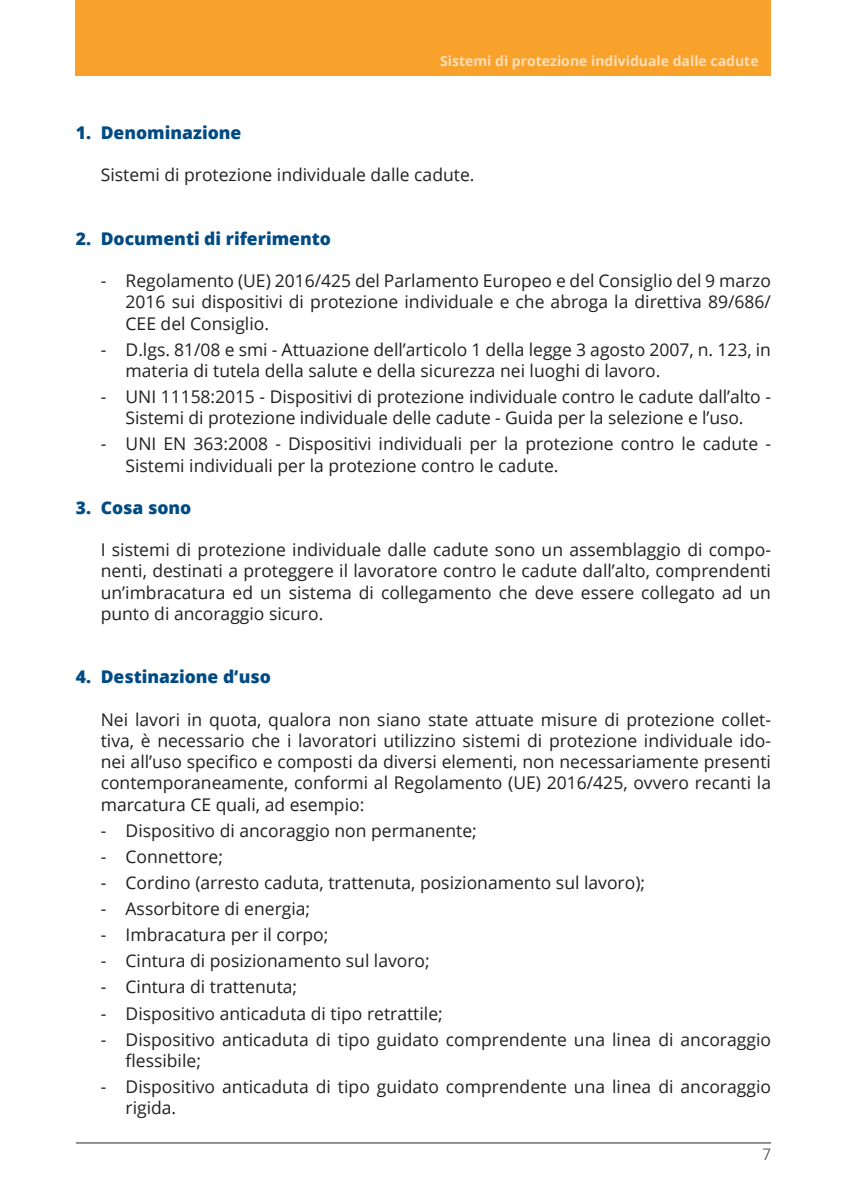
<style>
.page{position:relative;width:847px;height:1194px;background:#fff}
.page>*{position:absolute;margin:0;border:0;box-sizing:border-box;transform-origin:0 0}
.t1{font:17.5px/21.2px "Open Sans";color:#231f20}
.t2{font:800 17.5px "Open Sans";color:#004b84}
.t3{font:300 15.75px "Open Sans";color:#231f20}
.t4{font:700 14px "Open Sans";color:#fedfb9}
</style>
<div class="page">
<div style="left:76px;top:0;width:694px;height:76px;background:#f9a22b"></div>
<hr style="left:76px;top:1142px;width:694px;height:1px;background:#808285">
<p class="t4" style="left:440px;top:51px;width:320px">Sistemi di protezione individuale dalle cadute</p>
<p class="t2" style="left:76px;top:119px;width:167px">1. Denominazione</p>
<p class="t1" style="left:101px;top:164px;width:375px">Sistemi di protezione individuale dalle cadute.</p>
<p class="t2" style="left:76px;top:225px;width:256px">2. Documenti di riferimento</p>
<p class="t1" style="left:125px;top:270px;width:646px;text-align:justify;text-indent:-25px">- Regolamento (UE) 2016/425 del Parlamento Europeo e del Consiglio del 9 marzo 2016 sui dispositivi di protezione individuale e che abroga la direttiva 89/686/ CEE</p>
<p class="t1" style="left:161px;top:312px;width:110px">del Consiglio.</p>
<p class="t1" style="left:125px;top:338px;width:646px;text-indent:-25px">- D.lgs. 81/08 e smi - Attuazione dell’articolo 1 della legge 3 agosto 2007, n. 123, in materia di tutela della salute e della sicurezza nei luoghi di lavoro.</p>
<p class="t1" style="left:101px;top:385px;width:33px">- UNI</p>
<p class="t1" style="left:125px;top:385px;width:646px;text-indent:35px">11158:2015 - Dispositivi di protezione individuale contro le cadute dall’alto -<br>Sistemi di protezione individuale delle cadute - Guida per la selezione e l’uso.</p>
<p class="t1" style="left:101px;top:433px;width:19px">- UNI</p>
<p class="t1" style="left:125px;top:433px;width:646px;text-indent:38px">EN 363:2008 - Dispositivi individuali per la protezione contro le cadute -<br>Sistemi individuali per la protezione contro le cadute.</p>
<p class="t2" style="left:76px;top:494px;width:117px">3. Cosa sono</p>
<p class="t1" style="left:101px;top:539px;width:671px;text-align:justify">I sistemi di protezione individuale dalle cadute sono un assemblaggio di compo&shy;nenti, destinati a proteggere il lavoratore contro le cadute dall’alto, comprendenti un’imbracatura ed un sistema di collegamento che deve essere collegato ad un punto di ancoraggio sicuro.</p>
<p class="t2" style="left:76px;top:663px;width:196px">4. Destinazione d’uso</p>
<p class="t1" style="left:101px;top:708px;width:671px;text-align:justify">Nei lavori in quota, qualora non siano state attuate misure di protezione collet&shy;tiva, è necessario che i lavoratori utilizzino sistemi di protezione individuale ido&shy;nei all’uso specifico e composti da diversi elementi, non necessariamente presenti contemporaneamente, conformi al Regolamento (UE) 2016/425, ovvero recanti la marcatura CE quali, ad esempio:</p>
<p class="t1" style="left:101px;top:819px;width:377px">- Dispositivo di ancoraggio non permanente;</p>
<p class="t1" style="left:101px;top:845px;width:124px">- Connettore;</p>
<p class="t1" style="left:101px;top:871px;width:545px">- Cordino (arresto caduta, trattenuta, posizionamento sul lavoro);</p>
<p class="t1" style="left:101px;top:897px;width:211px">- Assorbitore di energia;</p>
<p class="t1" style="left:101px;top:923px;width:229px">- I mbracatura per il corpo;</p>
<p class="t1" style="left:101px;top:950px;width:330px">- Cintura di posizionamento sul lavoro;</p>
<p class="t1" style="left:101px;top:976px;width:198px">- Cintura di trattenuta;</p>
<p class="t1" style="left:101px;top:1002px;width:343px">- D ispositivo anticaduta di tipo retrattile;</p>
<p class="t1" style="left:125px;top:1028px;width:646px;text-indent:-25px">- Dispositivo anticaduta di tipo guidato comprendente una linea di ancoraggio flessibile;</p>
<p class="t1" style="left:125px;top:1075px;width:646px;text-indent:-25px">- Dispositivo anticaduta di tipo guidato comprendente una linea di ancoraggio rigida.</p>
<p class="t3" style="left:761px;top:1143px;width:10px">7</p>
</div>
